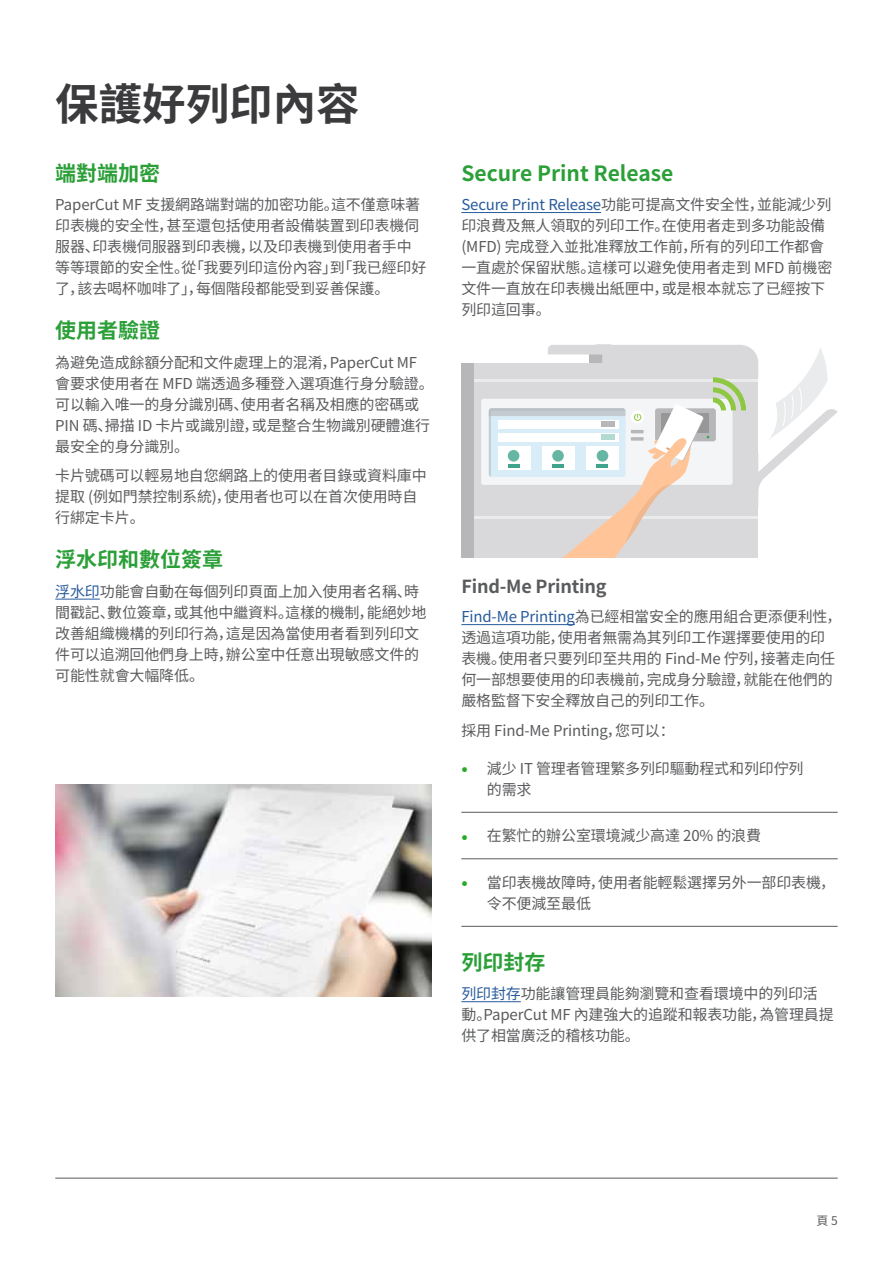
<style>
.page{position:relative;width:893px;height:1263px;background:#fff}
.page>*{position:absolute;margin:0;border:0;box-sizing:border-box;transform-origin:0 0}
.t1{font:700 43.5px "Source Han Sans CN";color:#3b3b3d}
.t2{font:700 21px "Source Han Sans CN";color:#2b9f38}
.t3{font:700 18px "Source Han Sans CN";letter-spacing:-.01em;color:#5a5b5d}
.t4{font:15px/21px "Source Han Sans CN";letter-spacing:-.01em;color:#5a5b5d}
.t5{font:12px "Source Han Sans CN";color:#5a5b5d}
.s1{color:#275b9b}
.s2{font-family:"Source Sans Pro";font-size:21px;color:#27aa27}
</style>
<div class="page">
<hr style="left:55px;top:1178px;width:783px;height:1px;background:#5a5b5d">
<hr style="left:55px;top:599px;width:45px;height:1px;background:#275b9b">
<hr style="left:461px;top:212px;width:140px;height:1px;background:#275b9b">
<hr style="left:461px;top:624px;width:114px;height:1px;background:#275b9b">
<hr style="left:461px;top:812px;width:377px;height:1px;background:#5a5b5d">
<hr style="left:461px;top:858px;width:377px;height:1px;background:#5a5b5d">
<hr style="left:461px;top:926px;width:377px;height:1px;background:#5a5b5d">
<hr style="left:461px;top:1001px;width:60px;height:1px;background:#275b9b">
<div style="left:461px;top:363px;width:14px;height:194px;background:#b7b6b8"></div>
<div style="left:475px;top:363px;width:283px;height:194px;background:#d9d9dc"></div>
<hr style="left:475px;top:379px;width:283px;height:3px;background:#e9ebec">
<hr style="left:475px;top:516px;width:283px;height:3px;background:#e9ebec">
<div style="left:481px;top:399px;width:251px;height:86px;background:#f4f5f6;border-radius:2px"></div>
<svg style="left:489px;top:345px;width:349px;height:212px"></svg>
<img style="left:55px;top:784px;width:377px;height:212px">
<h1 class="t1" style="left:55px;top:79px;width:306px">保護好列印內容</h1>
<h2 class="t2" style="left:55px;top:161px;width:107px">端對端加密</h2>
<p class="t4" style="left:55px;top:195px;width:373px">PaperCut MF 支援網路端對端的加密功能。這不僅意味著印表機的安全性，甚至還包括使用者設備裝置到印表機伺服器、印表機伺服器到印表機，以及印表機到使用者手中等等環節的安全性。從「我要列印這份內容」到「我已經印好了，該去喝杯咖啡了」，每個階段都能受到妥善保護。</p>
<h2 class="t2" style="left:55px;top:319px;width:107px">使用者驗證</h2>
<p class="t4" style="left:55px;top:352px;width:380px">為避免造成餘額分配和文件處理上的混淆，PaperCut MF會要求使用者在 MFD 端透過多種登入選項進行身分驗證。可以輸入唯一的身分識別碼、使用者名稱及相應的密碼或<br>PIN 碼、掃描 ID 卡片或識別證，或是整合生物識別硬體進行最安全的身分識別。</p>
<p class="t4" style="left:55px;top:466px;width:373px">卡片號碼可以輕易地自您網路上的使用者目錄或資料庫中提取 (例如門禁控制系統)，使用者也可以在首次使用時自行綁定卡片。</p>
<h2 class="t2" style="left:55px;top:548px;width:170px">浮水印和數位簽章</h2>
<p class="t4" style="left:55px;top:581px;width:373px"><span class="s1">浮水印</span>功能會自動在每個列印頁面上加入使用者名稱、時間戳記、數位簽章，或其他中繼資料。這樣的機制，能絕妙地改善組織機構的列印行為，這是因為當使用者看到列印文件可以追溯回他們身上時，辦公室中任意出現敏感文件的可能性就會大幅降低。</p>
<h2 class="t2" style="left:461px;top:161px;width:214px">Secure Print Release</h2>
<p class="t4" style="left:461px;top:195px;width:372px"><span class="s1">Secure Print Release</span>功能可提高文件安全性，並能減少列印浪費及無人領取的列印工作。在使用者走到多功能設備(MFD) 完成登入並批准釋放工作前，所有的列印工作都會一直處於保留狀態。這樣可以避免使用者走到 MFD 前機密文件一直放在印表機出紙匣中，或是根本就忘了已經按下列印這回事。</p>
<p class="t3" style="left:461px;top:576px;width:147px">Find-Me Printing</p>
<p class="t4" style="left:461px;top:607px;width:381px"><span class="s1">Find-Me Printing</span>為已經相當安全的應用組合更添便利性，透過這項功能，使用者無需為其列印工作選擇要使用的印表機。使用者只要列印至共用的 Find-Me 佇列，接著走向任何一部想要使用的印表機前，完成身分驗證，就能在他們的嚴格監督下安全釋放自己的列印工作。</p>
<p class="t4" style="left:461px;top:720px;width:215px">採用 Find-Me Printing，您可以：</p>
<p class="t4" style="left:487px;top:758px;width:318px;text-indent:-26px"><span class="s2">•</span> 減少 IT 管理者管理繁多列印驅動程式和列印佇列的需求</p>
<p class="t4" style="left:461px;top:826px;width:301px"><span class="s2">•</span> 在繁忙的辦公室環境減少高達 20% 的浪費</p>
<p class="t4" style="left:487px;top:872px;width:350px;text-indent:-26px"><span class="s2">•</span> 當印表機故障時，使用者能輕鬆選擇另外一部印表機，令不便減至最低</p>
<h2 class="t2" style="left:461px;top:950px;width:85px">列印封存</h2>
<p class="t4" style="left:461px;top:984px;width:374px"><span class="s1">列印封存</span>功能讓管理員能夠瀏覽和查看環境中的列印活動。PaperCut MF 內建強大的追蹤和報表功能，為管理員提供了相當廣泛的稽核功能。</p>
<p class="t5" style="left:817px;top:1214px;width:23px">頁 5</p>
</div>
